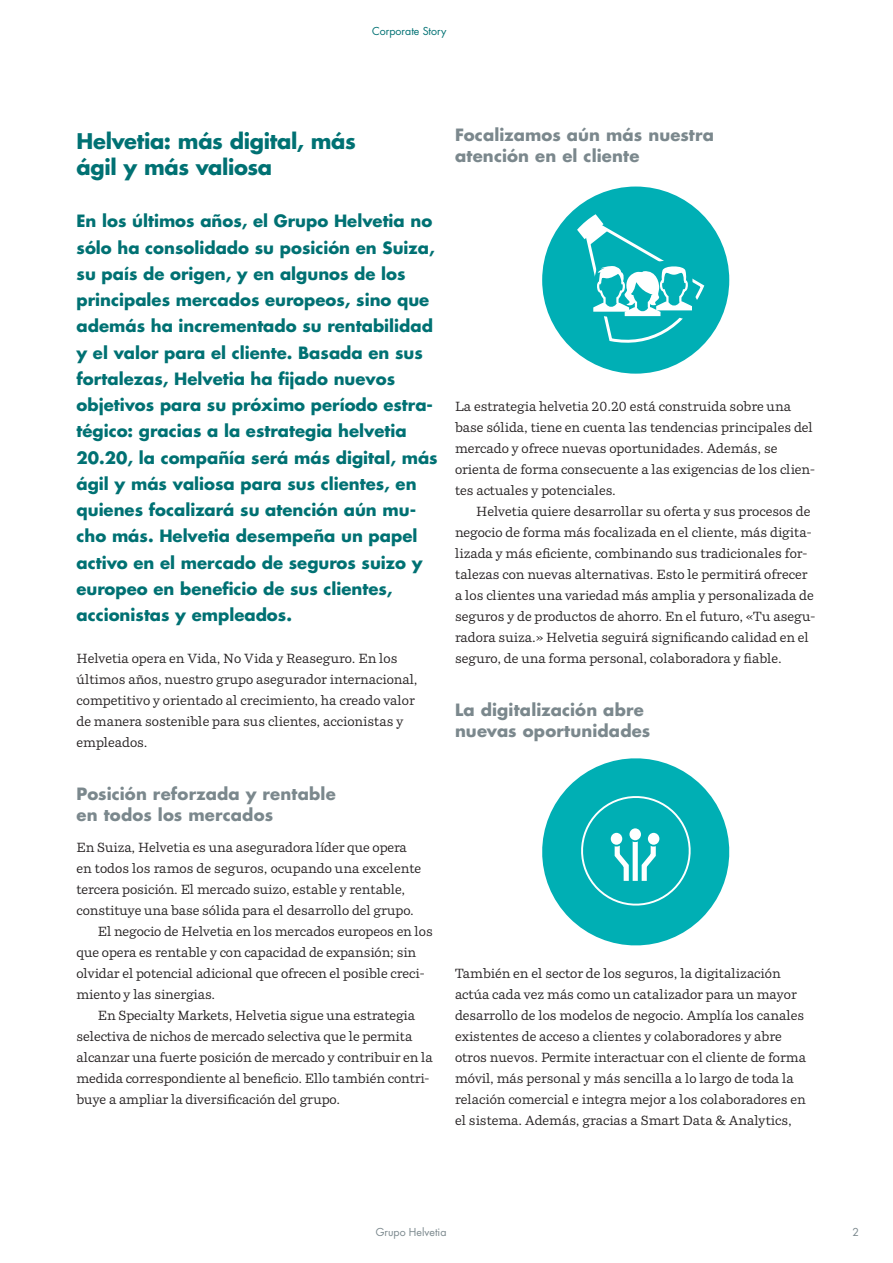
<style>
.page{position:relative;width:893px;height:1263px;background:#fff}
.page>*{position:absolute;margin:0;border:0;box-sizing:border-box;transform-origin:0 0}
.t1{font:700 21px/26.2px "Futura Std";letter-spacing:-.015em;color:#007173}
.t2{font:700 16.5px/26.2px "Futura Std";color:#007173}
.t3{font:700 16.5px/21px "Futura Std";letter-spacing:.01em;color:#7b888d}
.Copy{font:13.2px/21px "Parry Pro";color:#231f20}
.t4{font:10.65px "Futura Std";color:#7b888d}
.t5{font:10.65px "Futura Std";color:#007173}
</style>
<div class="page">
<div style="left:542px;top:187px;width:187px;height:187px;background:#00afb5;border-radius:50%"></div>
<svg style="left:577px;top:214px;width:129px;height:133px"></svg>
<svg style="left:542px;top:758px;width:187px;height:187px"></svg>
<div style="left:647px;top:832px;width:13px;height:14px;background:#fff;border-radius:50%"></div>
<div style="left:646px;top:831px;width:15px;height:15px;border:2px solid #00afb4;border-radius:50%"></div>
<div style="left:629px;top:827px;width:13px;height:14px;background:#fff;border-radius:50%"></div>
<div style="left:628px;top:826px;width:15px;height:16px;border:2px solid #00afb4;border-radius:50%"></div>
<p class="t5" style="left:372px;top:24px;width:76px">Corporate Story</p>
<p class="t1" style="left:77px;top:127px;width:281px">Helvetia: más digital, más ágil y más valiosa</p>
<p class="t2" style="left:77px;top:208px;width:363px">En los últimos años, el Grupo Helvetia no sólo ha consolidado su posición en Suiza, su país de origen, y en algunos de los principales mercados europeos, sino que además ha incrementado su rentabilidad y el valor para el cliente. Basada en sus fortalezas, Helvetia ha fijado nuevos objetivos para su próximo período estra&shy;tégico: gracias a la estrategia helvetia 20.20, la compañía será más digital, más ágil y más valiosa para sus clientes, en quienes focalizará su atención aún mu&shy;cho más. Helvetia desempeña un papel activo en el mercado de seguros suizo y europeo en beneficio de sus clientes, accionistas y empleados.</p>
<p class="Copy" style="left:77px;top:648px;width:342px">Helvetia opera en Vida, No Vida y Reaseguro. En los últimos años, nuestro grupo asegurador internacional, competitivo y orientado al crecimiento, ha creado valor de manera sostenible para sus clientes, accionistas y empleados.</p>
<p class="t3" style="left:77px;top:783px;width:261px">Posición reforzada y rentable en todos los mercados</p>
<p class="Copy" style="left:77px;top:837px;width:346px">En Suiza, Helvetia es una aseguradora líder que opera en todos los ramos de seguros, ocupando una excelente tercera posición. El mercado suizo, estable y rentable, constituye una base sólida para el desarrollo del grupo.</p>
<p class="Copy" style="left:77px;top:921px;width:358px;text-indent:21px">El negocio de Helvetia en los mercados europeos en los que opera es rentable y con capacidad de expansión; sin olvidar el potencial adicional que ofrecen el posible creci&shy;miento y las sinergias.</p>
<p class="Copy" style="left:77px;top:1005px;width:358px;text-indent:21px">En Specialty Markets, Helvetia sigue una estrategia selectiva de nichos de mercado selectiva que le permita alcanzar una fuerte posición de mercado y contribuir en la medida correspondiente al beneficio. Ello también contri&shy;buye a ampliar la diversificación del grupo.</p>
<p class="t3" style="left:455px;top:124px;width:261px">Focalizamos aún más nuestra atención en el cliente</p>
<p class="Copy" style="left:455px;top:396px;width:362px">La estrategia helvetia 20.20 está construida sobre una base sólida, tiene en cuenta las tendencias principales del mercado y ofrece nuevas oportunidades. Además, se orienta de forma consecuente a las exigencias de los clien&shy;tes actuales y potenciales.</p>
<p class="Copy" style="left:455px;top:501px;width:362px;text-indent:21px">Helvetia quiere desarrollar su oferta y sus procesos de negocio de forma más focalizada en el cliente, más digita&shy;lizada y más eficiente, combinando sus tradicionales for&shy;talezas con nuevas alternativas. Esto le permitirá ofrecer a los clientes una variedad más amplia y personalizada de seguros y de productos de ahorro. En el futuro, «Tu asegu&shy;radora suiza.» Helvetia seguirá significando calidad en el seguro, de una forma personal, colaboradora y fiable.</p>
<p class="t3" style="left:455px;top:699px;width:197px">La digitalización abre nuevas oportunidades</p>
<p class="Copy" style="left:455px;top:963px;width:352px">También en el sector de los seguros, la digitalización actúa cada vez más como un catalizador para un mayor desarrollo de los modelos de negocio. Amplía los canales existentes de acceso a clientes y colaboradores y abre otros nuevos. Permite interactuar con el cliente de forma móvil, más personal y más sencilla a lo largo de toda la relación comercial e integra mejor a los colaboradores en el sistema. Además, gracias a Smart Data &amp; Analytics,</p>
<p class="t4" style="left:376px;top:1225px;width:72px">Grupo Helvetia</p>
<p class="t4" style="left:852px;top:1225px;width:8px">2</p>
</div>
